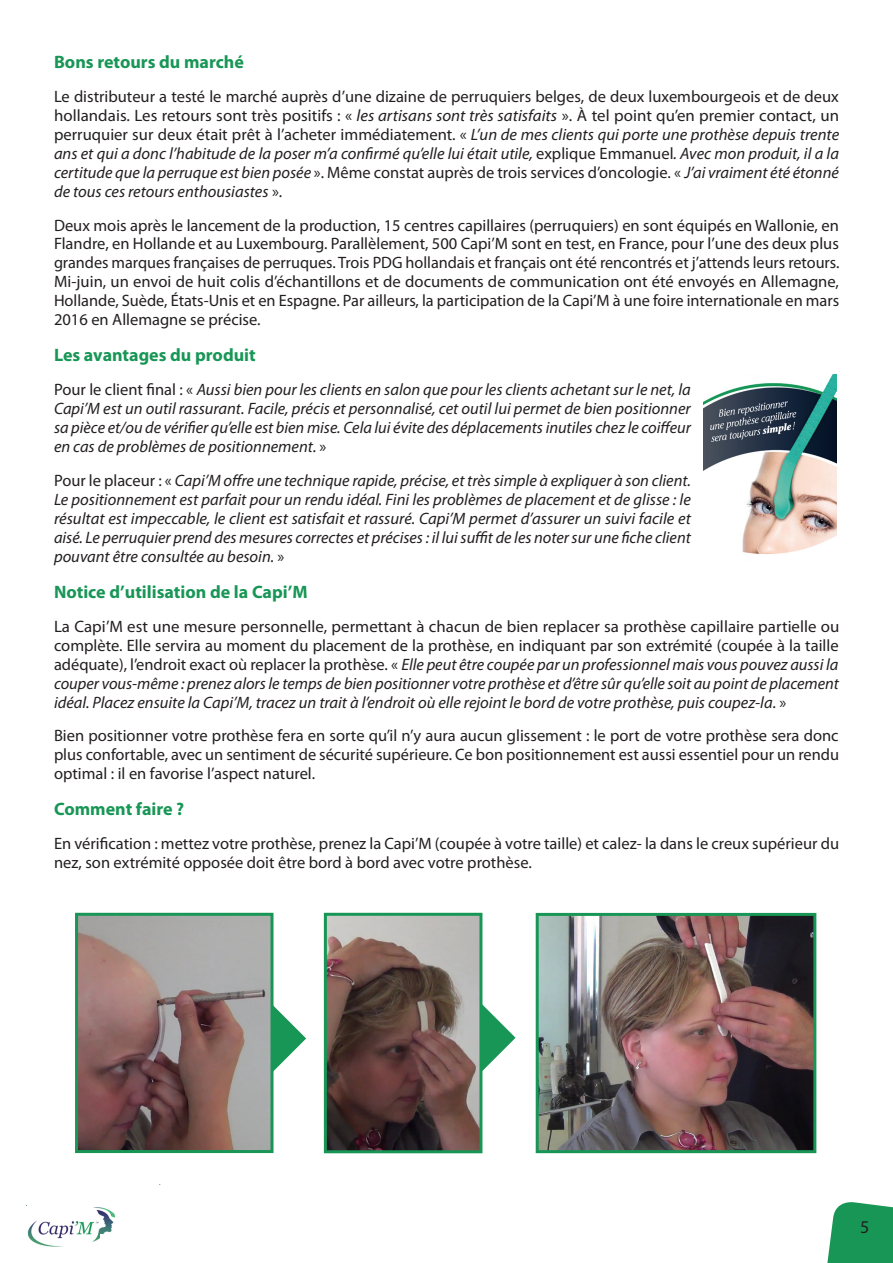
<style>
.page{position:relative;width:893px;height:1263px;background:#fff}
.page>*{position:absolute;margin:0;border:0;box-sizing:border-box;transform-origin:0 0}
.t1{font:700 18px "Myriad Pro";color:#189656}
.t2{font:18px "Myriad Pro";color:#231f20}
.t3{font:16.5px/18.9px "Myriad Pro";color:#231f20;text-align:justify}
.t4{font:italic 16.5px/18.9px "Myriad Pro";color:#231f20;text-align:justify}
.s1{font-style:italic}
.s2{font-style:normal}
</style>
<div class="page">
<svg style="left:827px;top:1202px;width:66px;height:61px;background:#30a067"></svg>
<img style="left:27px;top:1207px;width:89px;height:40px">
<svg style="left:27px;top:1207px;width:4px;height:3px"></svg>
<div style="left:101px;top:1234px;width:15px;height:13px;background:#fff"></div>
<svg style="left:445px;top:912px;width:71px;height:242px"></svg>
<svg style="left:159px;top:912px;width:147px;height:273px"></svg>
<div style="left:0;top:858px;width:234px;height:326px;background:#fff"></div>
<img style="left:704px;top:375px;width:133px;height:179px">
<img style="left:79px;top:917px;width:190px;height:232px">
<div style="left:75px;top:913px;width:198px;height:240px;border:3px solid #189656"></div>
<img style="left:328px;top:917px;width:150px;height:232px">
<div style="left:324px;top:913px;width:158px;height:240px;border:3px solid #189656"></div>
<img style="left:540px;top:917px;width:272px;height:232px">
<div style="left:536px;top:913px;width:280px;height:240px;border:3px solid #189656"></div>
<p class="t1" style="left:54px;top:50px;width:191px">Bons retours du marché</p>
<p class="t3" style="left:54px;top:86px;width:787px">Le distributeur a testé le marché auprès d’une dizaine de perruquiers belges, de deux luxembourgeois et de deux hollandais. Les retours sont très positifs : « <span class="s1">les artisans sont très satisfaits</span> ». À tel point qu’en premier contact, un perruquier sur deux était prêt à l’acheter immédiatement. « <span class="s1">L’un de mes clients qui porte une prothèse depuis trente ans et qui a donc l’habitude de la poser m’a confirmé qu’elle lui était utile,</span> explique Emmanuel<span class="s1">. Avec mon produit, il a la certitude que la perruque est bien posée</span> ». Même constat auprès de trois services d’oncologie. « <span class="s1">J’ai vraiment été étonné de tous ces retours enthousiastes</span> ».</p>
<p class="t3" style="left:54px;top:215px;width:787px">Deux mois après le lancement de la production, 15 centres capillaires (perruquiers) en sont équipés en Wallonie, en Flandre, en Hollande et au Luxembourg. Parallèlement, 500 Capi’M sont en test, en France, pour l’une des deux plus grandes marques françaises de perruques. Trois PDG hollandais et français ont été rencontrés et j’attends leurs retours.<br>Mi-juin, un envoi de huit colis d’échantillons et de documents de communication ont été envoyés en Allemagne, Hollande, Suède, États-Unis et en Espagne. Par ailleurs, la participation de la Capi’M à une foire internationale en mars 2016 en Allemagne se précise.</p>
<p class="t1" style="left:54px;top:343px;width:203px">Les avantages du produit</p>
<p class="t4" style="left:54px;top:380px;width:638px"><span class="s2">Pour le client final : «</span> Aussi bien pour les clients en salon que pour les clients achetant sur le net, la Capi’M est un outil rassurant. Facile, précis et personnalisé, cet outil lui permet de bien positionner sa pièce et/ou de vérifier qu’elle est bien mise. Cela lui évite des déplacements inutiles chez le coiffeur en cas de problèmes de positionnement. <span class="s2">»</span></p>
<p class="t4" style="left:54px;top:471px;width:639px"><span class="s2">Pour le placeur : «</span> Capi’M offre une technique rapide, précise, et très simple à expliquer à son client.<br>Le positionnement est parfait pour un rendu idéal. Fini les problèmes de placement et de glisse : le résultat est impeccable, le client est satisfait et rassuré. Capi’M permet d’assurer un suivi facile et aisé. Le perruquier prend des mesures correctes et précises : il lui suffit de les noter sur une fiche client pouvant être consultée au besoin. <span class="s2">»</span></p>
<p class="t1" style="left:54px;top:580px;width:255px">Notice d’utilisation de la Capi’M</p>
<p class="t4" style="left:54px;top:616px;width:787px"><span class="s2">La Capi’M est une mesure personnelle, permettant à chacun de bien replacer sa prothèse capillaire partielle ou complète. Elle servira au moment du placement de la prothèse, en indiquant par son extrémité (coupée à la taille adéquate), l’endroit exact où replacer la prothèse. «</span> Elle peut être coupée par un professionnel mais vous pouvez aussi la couper vous-même : prenez alors le temps de bien positionner votre prothèse et d’être sûr qu’elle soit au point de placement idéal. Placez ensuite la Capi’M, tracez un trait à l’endroit où elle rejoint le bord de votre prothèse, puis coupez-la<span class="s2">. »</span></p>
<p class="t3" style="left:54px;top:726px;width:787px">Bien positionner votre prothèse fera en sorte qu’il n’y aura aucun glissement : le port de votre prothèse sera donc plus confortable, avec un sentiment de sécurité supérieure. Ce bon positionnement est aussi essentiel pour un rendu optimal : il en favorise l’aspect naturel.</p>
<p class="t1" style="left:54px;top:797px;width:132px">Comment faire ?</p>
<p class="t3" style="left:54px;top:834px;width:787px">En vérification : mettez votre prothèse, prenez la Capi’M (coupée à votre taille) et calez- la dans le creux supérieur du nez, son extrémité opposée doit être bord à bord avec votre prothèse.</p>
<p class="t2" style="left:860px;top:1216px;width:11px">5</p>
</div>
